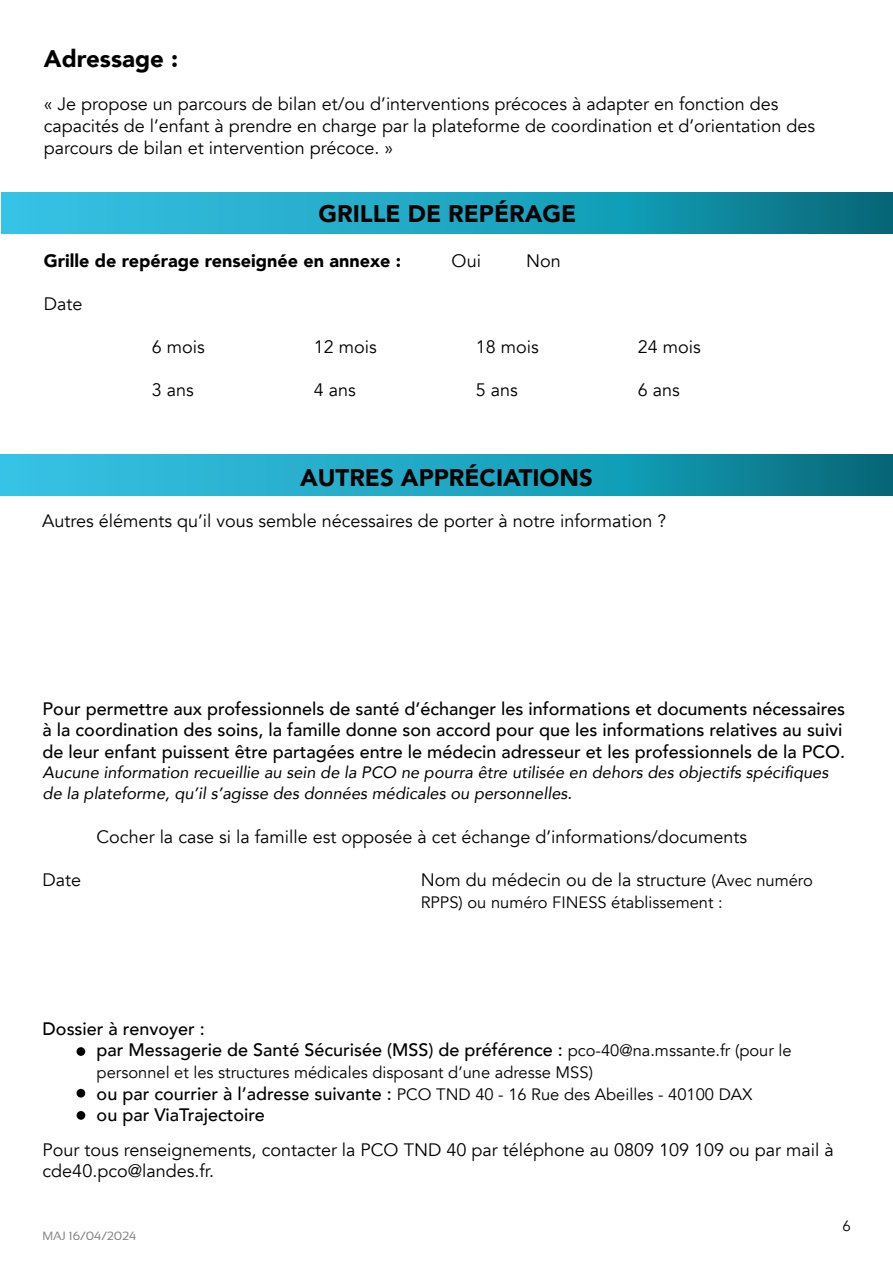
<style>
.page{position:relative;width:893px;height:1263px;background:#fff}
.page>*{position:absolute;margin:0;border:0;box-sizing:border-box;transform-origin:0 0}
.t1{font:900 24px "Avenir";color:#000}
.t2{font:18px/21.6px "Avenir";color:#000}
.t3{font:500 18px/21.6px "Avenir";color:#000}
.t4{font:900 18px "Avenir";color:#000}
.t5{font:16.5px/21.6px "Avenir";color:#000}
.t6{font:italic 16.5px/21.6px "Avenir";color:#000}
.t7{font:15px "Avenir";color:#000}
.t8{font:12px "Sansation";color:#808285}
.s1{font-size:16.5px}
.s2{font-weight:400;font-size:16.5px}
.s3{font-weight:500;font-size:18px}
</style>
<div class="page">
<svg style="left:0;top:454px;width:893px;height:42px;background:#1ea1bc"></svg>
<svg style="left:1px;top:192px;width:892px;height:42px;background:#1ea1bc"></svg>
<div style="left:77px;top:1047px;width:8px;height:9px;background:#000;border-radius:50%"></div>
<div style="left:77px;top:1089px;width:8px;height:8px;background:#000;border-radius:50%"></div>
<div style="left:77px;top:1111px;width:8px;height:9px;background:#000;border-radius:50%"></div>
<h1 class="t1" style="left:44px;top:38px;width:136px">Adressage :</h1>
<p class="t2" style="left:44px;top:94px;width:773px">« Je propose un parcours de bilan et/ou d’interventions précoces à adapter en fonction des capacités de l’enfant à prendre en charge par la plateforme de coordination et d’orientation des parcours de bilan et intervention précoce. »</p>
<h1 class="t1" style="left:318px;top:193px;width:259px">Grille de repérage</h1>
<p class="t4" style="left:44px;top:245px;width:359px">Grille de repérage renseignée en annexe :</p>
<p class="t2" style="left:452px;top:250px;width:31px">Oui</p>
<p class="t2" style="left:526px;top:250px;width:36px">Non</p>
<p class="t2" style="left:44px;top:293px;width:40px">Date</p>
<p class="t2" style="left:152px;top:336px;width:55px">6 mois</p>
<p class="t2" style="left:314px;top:336px;width:65px">12 mois</p>
<p class="t2" style="left:476px;top:336px;width:65px">18 mois</p>
<p class="t2" style="left:638px;top:336px;width:65px">24 mois</p>
<p class="t2" style="left:152px;top:380px;width:44px">3 ans</p>
<p class="t2" style="left:314px;top:380px;width:44px">4 ans</p>
<p class="t2" style="left:476px;top:380px;width:44px">5 ans</p>
<p class="t2" style="left:638px;top:380px;width:44px">6 ans</p>
<h1 class="t1" style="left:300px;top:457px;width:292px">Autres appréciations</h1>
<p class="t2" style="left:42px;top:510px;width:625px">Autres éléments qu’il vous semble nécessaires de porter à notre information ?</p>
<p class="t3" style="left:43px;top:697px;width:804px">Pour permettre aux professionnels de santé d’échanger les informations et documents nécessaires à la coordination des soins, la famille donne son accord pour que les informations relatives au suivi de leur enfant puissent être partagées entre le médecin adresseur et les professionnels de la PCO.</p>
<p class="t6" style="left:43px;top:761px;width:787px">Aucune information recueillie au sein de la PCO ne pourra être utilisée en dehors des objectifs spécifiques de la plateforme, qu’il s’agisse des données médicales ou personnelles.</p>
<p class="t2" style="left:97px;top:826px;width:652px">Cocher la case si la famille est opposée à cet échange d’informations/documents</p>
<p class="t2" style="left:43px;top:869px;width:40px">Date</p>
<p class="t2" style="left:421px;top:869px;width:394px">Nom du médecin ou de la structure <span class="s1">(Avec numéro</span></p>
<p class="t5" style="left:421px;top:891px;width:304px">RPPS) ou numéro FINESS établissement :</p>
<p class="t3" style="left:97px;top:1017px;width:696px;text-indent:-54px">Dossier à renvoyer :<br>par Messagerie de Santé Sécurisée (MSS) de préférence : <span class="s2">pco-40@na.mssante.fr (pour le</span></p>
<p class="t5" style="left:97px;top:1062px;width:657px">personnel et les structures médicales disposant d’une adresse MSS)<br><span class="s3">ou par courrier à l’adresse suivante :</span> PCO TND 40 - 16 Rue des Abeilles - 40100 DAX</p>
<p class="t3" style="left:97px;top:1103px;width:170px">ou par ViaTrajectoire</p>
<p class="t2" style="left:43px;top:1139px;width:793px">Pour tous renseignements, contacter la PCO TND 40 par téléphone au 0809 109 109 ou par mail à cde40.pco@landes.fr.</p>
<p class="t8" style="left:43px;top:1229px;width:95px">MAJ 16/04/2024</p>
<p class="t7" style="left:842px;top:1217px;width:10px">6</p>
</div>
